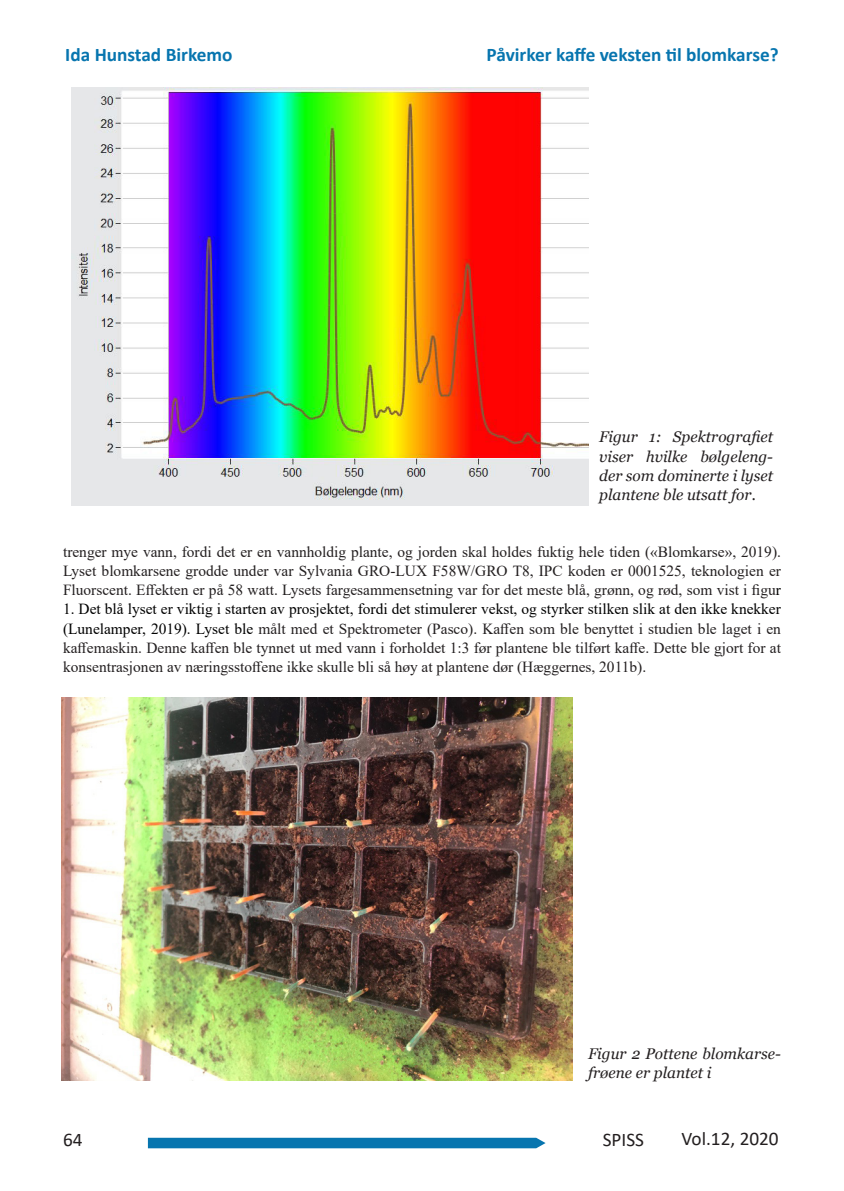
<style>
.page{position:relative;width:844px;height:1191px;background:#fff}
.page>*{position:absolute;margin:0;border:0;box-sizing:border-box;transform-origin:0 0}
.Topptekst{font:700 19.25px "Calibri";color:#0775af}
.t1{font:19.25px "Calibri";color:#231f20}
.Brødtekst_1{font:15.4px/19.2px "Times New Roman";color:#231f20;text-align:justify}
.Brødtekst_1-2{font:italic 15.4px/19.2px "Georgia";color:#231f20;text-align:justify}
.s1{color:#000}
</style>
<div class="page">
<svg style="left:148px;top:1137px;width:397px;height:11px;background:#1a7fb5"></svg>
<img style="left:72px;top:87px;width:516px;height:418px">
<img style="left:61px;top:697px;width:511px;height:383px">
<p class="Topptekst" style="left:65px;top:41px;width:169px">Ida Hunstad Birkemo</p>
<p class="Topptekst" style="left:486px;top:41px;width:293px">Påvirker kaffe veksten til blomkarse?</p>
<p class="Brødtekst_1-2" style="left:599px;top:427px;width:175px">Figur 1: Spektrografiet viser hvilke bølgeleng&shy;der som dominerte i lyset plantene ble utsatt for.</p>
<p class="Brødtekst_1" style="left:63px;top:541px;width:719px">trenger mye vann, fordi det er en vannholdig plante, og jorden skal holdes fuktig hele tiden («Blomkarse», 2019).<br>Lyset blomkarsene grodde under var Sylvania GRO-LUX F58W/GRO T8, IPC koden er 0001525, teknologien er Fluorscent. Effekten er på 58 watt. Lysets fargesammensetning var for det meste blå, grønn, og rød, som vist i figu<span class="s1">r</span></p>
<p class="Brødtekst_1" style="left:63px;top:599px;width:719px"><span class="s1">1. Det blå lyset er viktig i starten av prosjektet, fordi det stimulerer vekst, og styrker stilken slik at den ikke knekker (Lunelamper, 2019). Lyset ble</span> målt med et Spektrometer (Pasco). Kaffen som ble benyttet i studien ble laget i en kaffemaskin. Denne kaffen ble tynnet ut med vann i forholdet 1:3 før plantene ble tilført kaffe. Dette ble gjort for at konsentrasjonen av næringsstoffene ikke skulle bli så høy at plantene dør (Hæggernes, 2011b).</p>
<p class="Brødtekst_1-2" style="left:588px;top:1044px;width:194px">Figur 2 Pottene blomkarse&shy;frøene er plantet i</p>
<p class="t1" style="left:63px;top:1126px;width:21px">64</p>
<p class="t1" style="left:602px;top:1126px;width:43px">SPISS</p>
<p class="t1" style="left:681px;top:1125px;width:99px">Vol.12, 2020</p>
</div>
